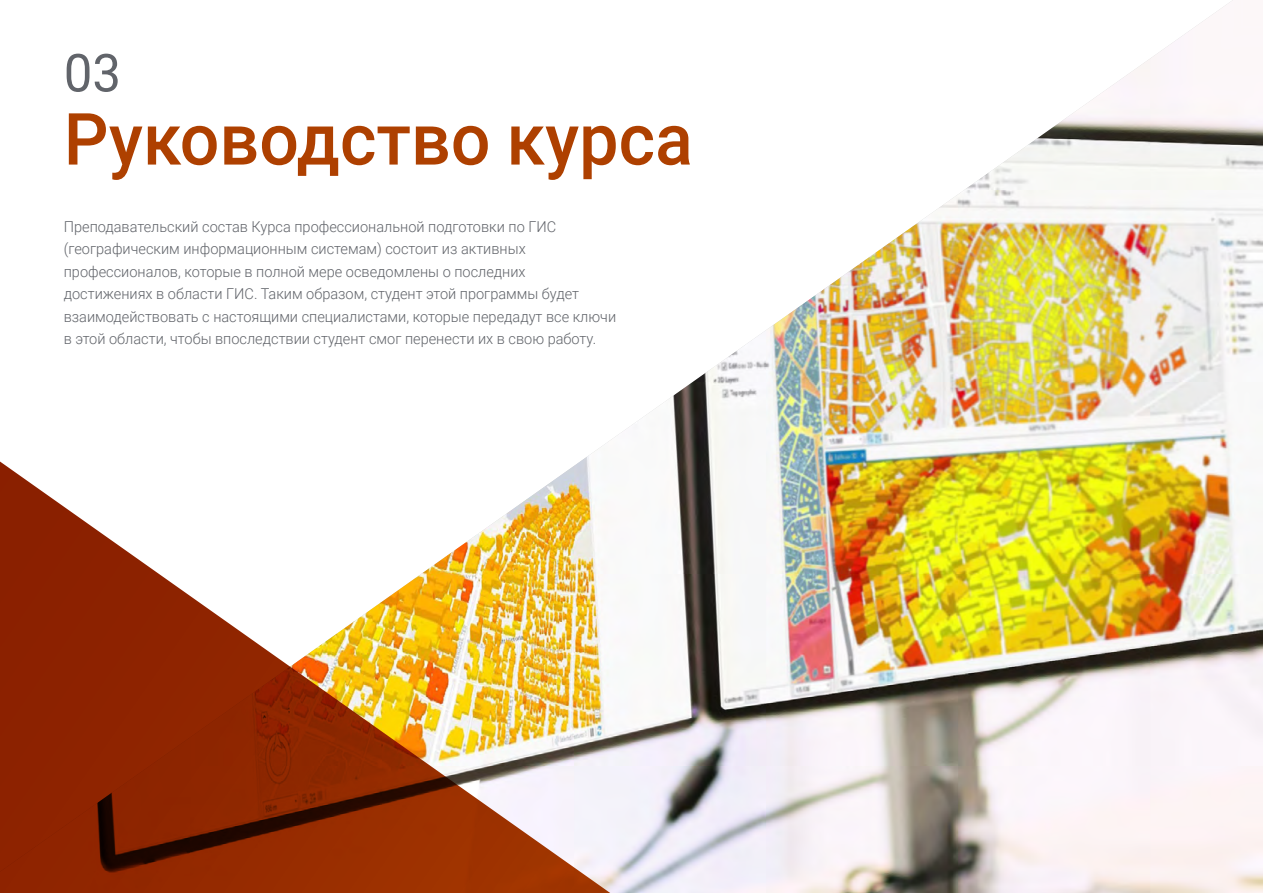
<style>
.page{position:relative;width:1263px;height:893px;background:#fff}
.page>*{position:absolute;margin:0;border:0;box-sizing:border-box;transform-origin:0 0}
.t1{font:500 72px "Roboto";color:#ae4000}
.t2{font:52.5px "Roboto";color:#61646a}
.t3{font:300 15px/22.5px "Roboto";color:#61646a}
</style>
<div class="page">
<img style="left:604px;top:0;width:659px;height:893px">
<svg style="left:0;top:446px;width:640px;height:447px"></svg>
<h2 class="t2" style="left:64px;top:36px;width:59px">03</h2>
<h1 class="t1" style="left:64px;top:89px;width:630px">Руководство курса</h1>
<p class="t3" style="left:64px;top:214px;width:554px">Преподавательский состав Курса профессиональной подготовки по ГИС (географическим информационным системам) состоит из активных профессионалов, которые в полной мере осведомлены о последних достижениях в области ГИС. Таким образом, студент этой программы будет взаимодействовать с настоящими специалистами, которые передадут все ключи в этой области, чтобы впоследствии студент смог перенести их в свою работу.</p>
</div>
